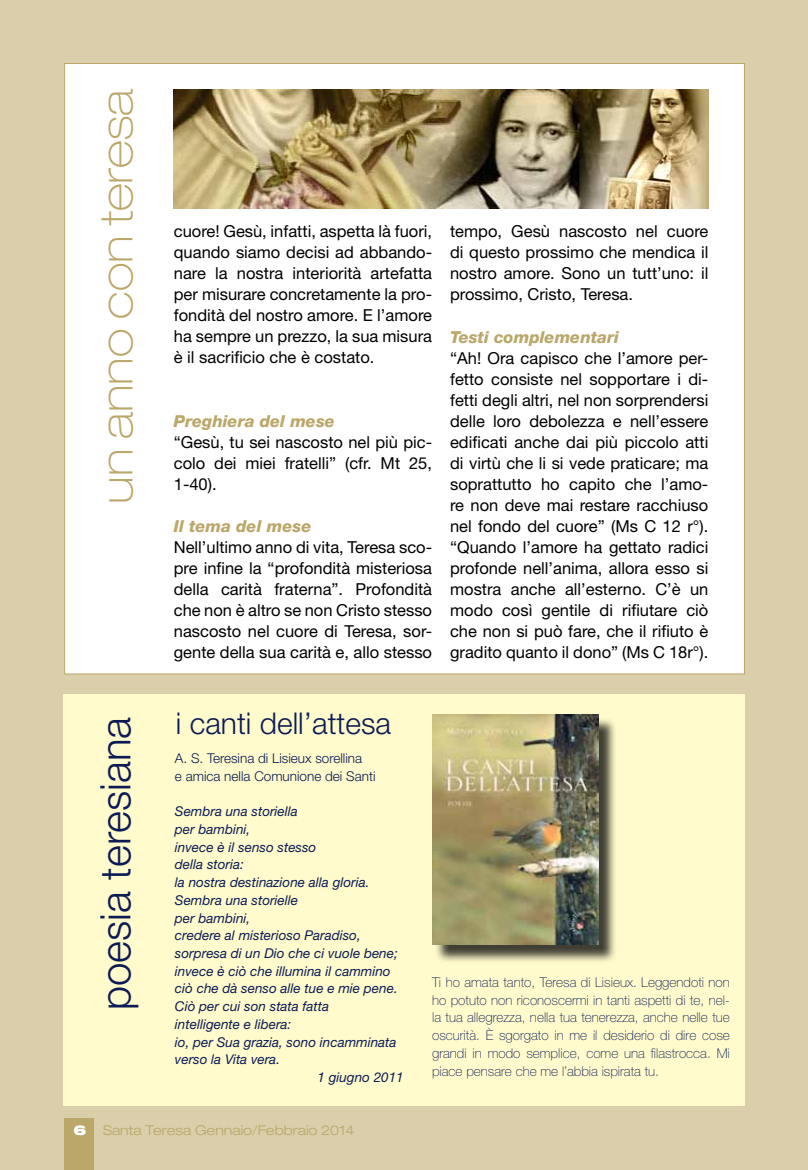
<style>
.page{position:relative;width:808px;height:1170px;background:#fff}
.page>*{position:absolute;margin:0;border:0;box-sizing:border-box;transform-origin:0 0}
.t1{font:100 expanded 45px "Helvetica Neue";color:#baa769}
.t2{font:300 42px "Helvetica Neue";color:#0c1b55}
.t3{font:300 30px "Helvetica Neue";color:#0c1b55}
.t4{font:16.5px/21px "Helvetica Neue";color:#000;text-align:justify}
.t5{font:italic 800 16.5px "Helvetica Neue";color:#baa769}
.t6{font:italic 13.5px "Helvetica Neue";color:#0c1b55}
.t7{font:100 13.5px/17.7px "Helvetica Neue";color:#0c1b55;text-align:justify}
.t8{font:300 13.5px/17.7px "Helvetica Neue";color:#0c1b55}
.t9{font:300 expanded 13.5px "Helvetica Neue";color:#baa769}
.s1{font-weight:900;color:#fff}
</style>
<div class="page">
<div style="left:0;top:0;width:807px;height:1169px;background:#daceab"></div>
<div style="left:64px;top:1118px;width:30px;height:51px;background:#baa769"></div>
<div style="left:64px;top:63px;width:680px;height:611px;background:#fff;border:1px solid #baa769"></div>
<div style="left:64px;top:694px;width:680px;height:412px;background:#fffbcc"></div>
<div style="left:434px;top:717px;width:183px;height:246px;background:#000;opacity:.75"></div>
<img style="left:432px;top:714px;width:166px;height:230px">
<img style="left:174px;top:89px;width:534px;height:119px">
<h1 class="t1" style="left:90px;top:503px;width:416px;rotate:-90deg">un anno con teresa</h1>
<h2 class="t2" style="left:90px;top:1010px;width:295px;rotate:-90deg">poesia teresiana</h2>
<p class="t4" style="left:174px;top:221px;width:260px">cuore! Gesù, infatti, aspetta là fuori, quando siamo decisi ad abbando&shy;nare la nostra interiorità artefatta per misurare concretamente la pro&shy;fondità del nostro amore. E l’amore ha sempre un prezzo, la sua misura è il sacrificio che è costato.</p>
<p class="t5" style="left:174px;top:411px;width:163px">Preghiera del mese</p>
<p class="t4" style="left:174px;top:431px;width:260px">“Gesù, tu sei nascosto nel più pic&shy;colo dei miei fratelli” (cfr. Mt 25, 1-40).</p>
<p class="t5" style="left:174px;top:516px;width:139px">Il tema del mese</p>
<p class="t4" style="left:174px;top:536px;width:260px">Nell’ultimo anno di vita, Teresa sco&shy;pre infine la “profondità misteriosa della carità fraterna”. Profondità che non è altro se non Cristo stesso nascosto nel cuore di Teresa, sor&shy;gente della sua carità e, allo stesso</p>
<p class="t4" style="left:450px;top:221px;width:260px">tempo, Gesù nascosto nel cuore di questo prossimo che mendica il nostro amore. Sono un tutt’uno: il prossimo, Cristo, Teresa.</p>
<p class="t5" style="left:450px;top:327px;width:170px">Testi complementari</p>
<p class="t4" style="left:450px;top:347px;width:260px">“Ah! Ora capisco che l’amore per&shy;fetto consiste nel sopportare i di&shy;fetti degli altri, nel non sorprendersi delle loro debolezza e nell’essere edificati anche dai più piccolo atti di virtù che li si vede praticare; ma soprattutto ho capito che l’amo&shy;re non deve mai restare racchiuso nel fondo del cuore” (Ms C 12 r°). “Quando l’amore ha gettato radici profonde nell’anima, allora esso si mostra anche all’esterno. C’è un modo così gentile di rifiutare ciò che non si può fare, che il rifiuto è gradito quanto il dono” (Ms C 18r°).</p>
<h3 class="t3" style="left:176px;top:705px;width:217px">i canti dell’attesa</h3>
<p class="t8" style="left:175px;top:749px;width:202px">A. S. Teresina di Lisieux sorellina<br>e amica nella Comunione dei Santi</p>
<p class="t6" style="left:175px;top:803px;width:124px">Sembra una storiella</p>
<p class="t6" style="left:175px;top:821px;width:77px">per bambini,</p>
<p class="t6" style="left:175px;top:838px;width:143px">invece è il senso stesso</p>
<p class="t6" style="left:175px;top:856px;width:70px">della storia:</p>
<p class="t6" style="left:175px;top:874px;width:196px">la nostra destinazione alla gloria.</p>
<p class="t6" style="left:175px;top:891px;width:125px">Sembra una storielle</p>
<p class="t6" style="left:175px;top:909px;width:77px">per bambini,</p>
<p class="t6" style="left:175px;top:927px;width:187px">credere al misterioso Paradiso,</p>
<p class="t6" style="left:175px;top:944px;width:224px">sorpresa di un Dio che ci vuole bene;</p>
<p class="t6" style="left:175px;top:962px;width:217px">invece è ciò che illumina il cammino</p>
<p class="t6" style="left:175px;top:980px;width:224px">ciò che dà senso alle tue e mie pene.</p>
<p class="t6" style="left:175px;top:998px;width:156px">Ciò per cui son stata fatta</p>
<p class="t6" style="left:175px;top:1015px;width:118px">intelligente e libera:</p>
<p class="t6" style="left:175px;top:1033px;width:223px">io, per Sua grazia, sono incamminata</p>
<p class="t6" style="left:175px;top:1051px;width:107px">verso la Vita vera.</p>
<p class="t6" style="left:317px;top:1068px;width:88px">1 giugno 2011</p>
<p class="t7" style="left:432px;top:973px;width:299px">Ti ho amata tanto, Teresa di Lisieux. Leggendoti non ho potuto non riconoscermi in tanti aspetti di te, nel&shy;la tua allegrezza, nella tua tenerezza, anche nelle tue oscurità. È sgorgato in me il desiderio di dire cose grandi in modo semplice, come una filastrocca. Mi piace pensare che me l’abbia ispirata tu.</p>
<p class="t9" style="left:73px;top:1122px;width:282px"><span class="s1">6</span> Santa Teresa Gennaio/Febbraio 2014</p>
</div>
